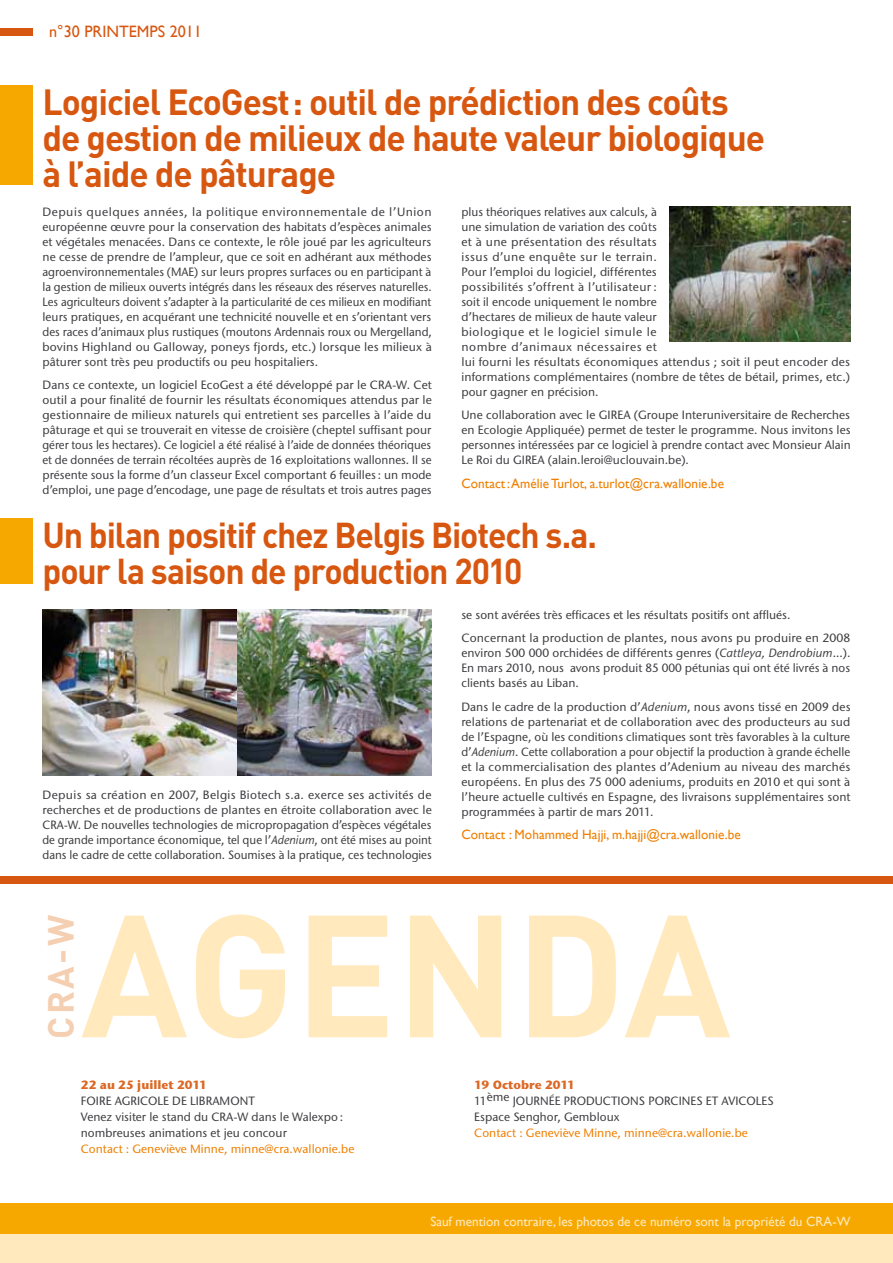
<style>
.page{position:relative;width:893px;height:1263px;background:#fff}
.page>*{position:absolute;margin:0;border:0;box-sizing:border-box;transform-origin:0 0}
.t1{font:700 171px "DIN";color:#ffe9bd}
.t2{font:700 36px/36px "DIN";letter-spacing:-.03em;color:#d75710}
.t3{font:700 36px "DIN";color:#f5cfb1}
.t4{font:700 35.55px/36px "DIN";letter-spacing:-.035em;color:#d75710;scale:.95 1}
.t5{font:16.5px "Gill Sans";color:#d75710}
.t6{font:13.5px "Gill Sans";letter-spacing:.005em;color:#ee7f00}
.t7{font:13.5px "Gill Sans";color:#ffe9bd}
.t8{font:500 12px/15px "ITC Stone Sans";letter-spacing:.005em;color:#3e3d40;text-align:justify}
.t9{font:500 12px/15px "ITC Stone Sans";letter-spacing:.005em;color:#3e3d40;scale:.96 1}
.t10{font:500 12px "ITC Stone Sans";letter-spacing:.005em;color:#ee7f00}
.t11{font:700 12px "ITC Stone Sans";letter-spacing:.005em;color:#dc6825}
.s1{font-weight:400;font-style:italic}
</style>
<div class="page">
<div style="left:0;top:85px;width:32px;height:100px;background:#f7a800"></div>
<div style="left:0;top:518px;width:32px;height:66px;background:#f7a800"></div>
<img style="left:43px;top:609px;width:389px;height:166px">
<img style="left:670px;top:206px;width:180px;height:136px">
<div style="left:0;top:876px;width:893px;height:8px;background:#d75710"></div>
<div style="left:0;top:1203px;width:893px;height:60px;background:#ffe9bd"></div>
<div style="left:0;top:1203px;width:893px;height:31px;background:#f7a800"></div>
<div style="left:0;top:28px;width:33px;height:8px;background:#d75710"></div>
<h3 class="t5" style="left:49px;top:22px;width:154px">n°30 PRINTEMPS 2011</h3>
<h2 class="t2" style="left:43px;top:83px;width:724px">Logiciel EcoGest: outil de prédiction des coûts de gestion de milieux de haute valeur biologique à l’aide de pâturage</h2>
<p class="t8" style="left:43px;top:204px;width:391px">Depuis quelques années, la politique environnementale de l’Union européenne œuvre pour la conservation des habitats d’espèces animales et végétales menacées. Dans ce contexte, le rôle joué par les agriculteurs ne cesse de prendre de l’ampleur, que ce soit en adhérant aux méthodes agroenvironnementales (MAE) sur leurs propres surfaces ou en participant à la gestion de milieux ouverts intégrés dans les réseaux des réserves naturelles.<br>Les agriculteurs doivent s’adapter à la particularité de ces milieux en modifiant leurs pratiques, en acquérant une technicité nouvelle et en s’orientant vers des races d’animaux plus rustiques (moutons Ardennais roux ou Mergelland, bovins Highland ou Galloway, poneys fjords, etc.) lorsque les milieux à pâturer sont très peu productifs ou peu hospitaliers.</p>
<p class="t8" style="left:43px;top:377px;width:391px">Dans ce contexte, un logiciel EcoGest a été développé par le CRA-W. Cet outil a pour finalité de fournir les résultats économiques attendus par le gestionnaire de milieux naturels qui entretient ses parcelles à l’aide du pâturage et qui se trouverait en vitesse de croisière (cheptel suffisant pour gérer tous les hectares). Ce logiciel a été réalisé à l’aide de données théoriques et de données de terrain récoltées auprès de 16 exploitations wallonnes. Il se présente sous la forme d’un classeur Excel comportant 6 feuilles : un mode d’emploi, une page d’encodage, une page de résultats et trois autres pages</p>
<p class="t9" style="left:461px;top:204px;width:406px">plus théoriques relatives aux calculs, à<br>une simulation de variation des coûts<br>et à une présentation des résultats<br>issus d’une enquête sur le terrain.<br>Pour l’emploi du logiciel, différentes<br>possibilités s’offrent à l’utilisateur :<br>soit il encode uniquement le nombre<br>d’hectares de milieux de haute valeur<br>biologique et le logiciel simule le<br>nombre d’animaux nécessaires et<br>lui fourni les résultats économiques attendus ; soit il peut encoder des informations complémentaires (nombre de têtes de bétail, primes, etc.) pour gagner en précision.</p>
<p class="t8" style="left:461px;top:407px;width:391px">Une collaboration avec le GIREA (Groupe Interuniversitaire de Recherches en Ecologie Appliquée) permet de tester le programme. Nous invitons les personnes intéressées par ce logiciel à prendre contact avec Monsieur Alain Le Roi du GIREA (alain.leroi@uclouvain.be).</p>
<p class="t6" style="left:461px;top:475px;width:264px">Contact: Amélie Turlot, a.turlot@cra.wallonie.be</p>
<h3 class="t4" style="left:43px;top:516px;width:585px">Un bilan positif chez Belgis Biotech s.a. pour la saison de production 2010</h3>
<p class="t8" style="left:43px;top:787px;width:391px">Depuis sa création en 2007, Belgis Biotech s.a. exerce ses activités de recherches et de productions de plantes en étroite collaboration avec le CRA-W. De nouvelles technologies de micropropagation d’espèces végétales de grande importance économique, tel que l’<span class="s1">Adenium</span>, ont été mises au point dans le cadre de cette collaboration. Soumises à la pratique, ces technologies</p>
<p class="t8" style="left:461px;top:603px;width:391px;line-height:23.5px">se sont avérées très efficaces et les résultats positifs ont afflués.<br>Concernant la production de plantes, nous avons pu produire en 2008</p>
<p class="t8" style="left:461px;top:645px;width:391px">environ 500 000 orchidées de différents genres (<span class="s1">Cattleya, Dendrobium</span>…).<br>En mars 2010, nous avons produit 85 000 pétunias qui ont été livrés à nos clients basés au Liban.</p>
<p class="t8" style="left:461px;top:699px;width:391px">Dans le cadre de la production d’<span class="s1">Adenium</span>, nous avons tissé en 2009 des relations de partenariat et de collaboration avec des producteurs au sud de l’Espagne, où les conditions climatiques sont très favorables à la culture d’<span class="s1">Adenium</span>. Cette collaboration a pour objectif la production à grande échelle et la commercialisation des plantes d’Adenium au niveau des marchés européens. En plus des 75 000 adeniums, produits en 2010 et qui sont à l’heure actuelle cultivés en Espagne, des livraisons supplémentaires sont programmées à partir de mars 2011.</p>
<p class="t6" style="left:461px;top:827px;width:281px">Contact : Mohammed Hajji, m.hajji@cra.wallonie.be</p>
<h2 class="t3" style="left:37px;top:1039px;width:125px;rotate:-90deg">CRA-W</h2>
<h1 class="t1" style="left:81px;top:864px;width:652px">AGENDA</h1>
<p class="t11" style="left:81px;top:1077px;width:128px">22 au 25 juillet 2011</p>
<p class="t8" style="left:81px;top:1093px;width:42px">Foire agric</p>
<p class="t8" style="left:148px;top:1093px;width:56px">ole de Libram</p>
<p class="t8" style="left:81px;top:1093px;width:264px;line-height:16.2px;text-align:left;text-indent:150px">ont<br>Venez visiter le stand du CRA-W dans le Walexpo: nombreuses animations et jeu concour</p>
<p class="t10" style="left:81px;top:1142px;width:275px">Contact : Geneviève Minne, minne@cra.wallonie.be</p>
<p class="t11" style="left:474px;top:1077px;width:102px">19 Octobre 2011</p>
<p class="t8" style="left:474px;top:1093px;width:60px">11ème Journ</p>
<p class="t8" style="left:549px;top:1093px;width:47px">ée Produc</p>
<p class="t8" style="left:611px;top:1093px;width:61px">tions porcines</p>
<p class="t8" style="left:706px;top:1093px;width:23px">et avic</p>
<p class="t8" style="left:746px;top:1093px;width:16px">oles</p>
<p class="t8" style="left:474px;top:1109px;width:147px">Espace Senghor, Gembloux</p>
<p class="t10" style="left:474px;top:1126px;width:275px">Contact : Geneviève Minne, minne@cra.wallonie.be</p>
<p class="t7" style="left:430px;top:1213px;width:422px">Sauf mention contraire, les photos de ce numéro sont la propriété du CRA-W</p>
</div>
